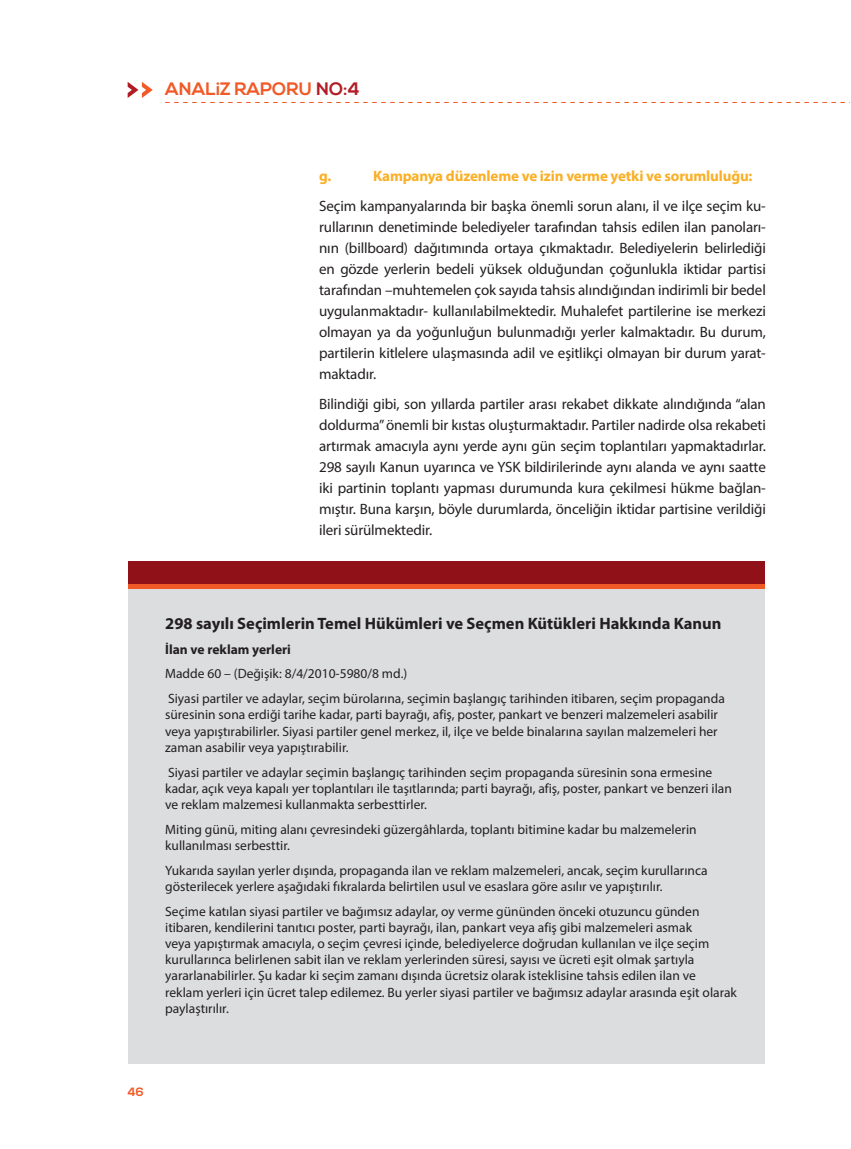
<style>
.page{position:relative;width:851px;height:1149px;background:#fff}
.page>*{position:absolute;margin:0;border:0;box-sizing:border-box;transform-origin:0 0}
.t1{font:700 18px "Nexa";color:#f15926}
.t2{font:700 16.5px "Myriad Pro";color:#231f20}
.t3{font:15px/21px "Myriad Pro";letter-spacing:-.01em;color:#231f20;text-align:justify}
.t4{font:700 15px "Myriad Pro";letter-spacing:-.01em;color:#fbaf25}
.t5{font:13.5px/16.2px "Myriad Pro";color:#231f20}
.t6{font:700 13.5px "Myriad Pro";color:#231f20}
.t7{font:700 12px "Nexa";color:#f15926}
.s1{color:#b21d25}
</style>
<div class="page">
<div style="left:128px;top:583px;width:636px;height:480px;background:#dcdddf"></div>
<div style="left:128px;top:561px;width:636px;height:22px;background:#911119"></div>
<div style="left:128px;top:583px;width:636px;height:5px;background:#f15926"></div>
<svg style="left:128px;top:82px;width:25px;height:16px"></svg>
<svg style="left:165px;top:102px;width:680px;height:1px"></svg>
<h1 class="t1" style="left:165px;top:79px;width:196px">ANALiZ RAPORU <span class="s1">NO:4</span></h1>
<p class="t4" style="left:319px;top:166px;width:14px">g.</p>
<p class="t4" style="left:373px;top:166px;width:381px">Kampanya düzenleme ve izin verme yetki ve sorumluluğu:</p>
<p class="t3" style="left:319px;top:195px;width:448px">Seçim kampanyalarında bir başka önemli sorun alanı, il ve ilçe seçim ku&shy;rullarının denetiminde belediyeler tarafından tahsis edilen ilan panoları&shy;nın (billboard) dağıtımında ortaya çıkmaktadır. Belediyelerin belirlediği en gözde yerlerin bedeli yüksek olduğundan çoğunlukla iktidar partisi tarafından –muhtemelen çok sayıda tahsis alındığından indirimli bir bedel uygulanmaktadır- kullanılabilmektedir. Muhalefet partilerine ise merkezi olmayan ya da yoğunluğun bulunmadığı yerler kalmaktadır. Bu durum, partilerin kitlelere ulaşmasında adil ve eşitlikçi olmayan bir durum yarat&shy;maktadır.</p>
<p class="t3" style="left:319px;top:393px;width:448px">Bilindiği gibi, son yıllarda partiler arası rekabet dikkate alındığında “alan doldurma” önemli bir kıstas oluşturmaktadır. Partiler nadirde olsa rekabeti artırmak amacıyla aynı yerde aynı gün seçim toplantıları yapmaktadırlar.<br>298 sayılı Kanun uyarınca ve YSK bildirilerinde aynı alanda ve aynı saatte iki partinin toplantı yapması durumunda kura çekilmesi hükme bağlan&shy;mıştır. Buna karşın, böyle durumlarda, önceliğin iktidar partisine verildiği ileri sürülmektedir.</p>
<p class="t2" style="left:165px;top:612px;width:558px">298 sayılı Seçimlerin Temel Hükümleri ve Seçmen Kütükleri Hakkında Kanun</p>
<p class="t6" style="left:165px;top:640px;width:127px">İlan ve reklam yerleri</p>
<p class="t5" style="left:165px;top:661px;width:561px;line-height:24.8px">Madde 60 – (Değişik: 8/4/2010-5980/8 md.)<br>Siyasi partiler ve adaylar, seçim bürolarına, seçimin başlangıç tarihinden itibaren, seçim propaganda</p>
<p class="t5" style="left:165px;top:706px;width:554px;text-align:justify">süresinin sona erdiği tarihe kadar, parti bayrağı, afiş, poster, pankart ve benzeri malzemeleri asabilir veya yapıştırabilirler. Siyasi partiler genel merkez, il, ilçe ve belde binalarına sayılan malzemeleri her zaman asabilir veya yapıştırabilir.</p>
<p class="t5" style="left:165px;top:763px;width:568px">Siyasi partiler ve adaylar seçimin başlangıç tarihinden seçim propaganda süresinin sona ermesine kadar, açık veya kapalı yer toplantıları ile taşıtlarında; parti bayrağı, afiş, poster, pankart ve benzeri ilan ve reklam malzemesi kullanmakta serbesttirler.</p>
<p class="t5" style="left:165px;top:820px;width:533px">Miting günü, miting alanı çevresindeki güzergâhlarda, toplantı bitimine kadar bu malzemelerin kullanılması serbesttir.</p>
<p class="t5" style="left:165px;top:861px;width:543px">Yukarıda sayılan yerler dışında, propaganda ilan ve reklam malzemeleri, ancak, seçim kurullarınca gösterilecek yerlere aşağıdaki fıkralarda belirtilen usul ve esaslara göre asılır ve yapıştırılır.</p>
<p class="t5" style="left:165px;top:902px;width:573px">Seçime katılan siyasi partiler ve bağımsız adaylar, oy verme gününden önceki otuzuncu günden itibaren, kendilerini tanıtıcı poster, parti bayrağı, ilan, pankart veya afiş gibi malzemeleri asmak<br>veya yapıştırmak amacıyla, o seçim çevresi içinde, belediyelerce doğrudan kullanılan ve ilçe seçim kurullarınca belirlenen sabit ilan ve reklam yerlerinden süresi, sayısı ve ücreti eşit olmak şartıyla yararlanabilirler. Şu kadar ki seçim zamanı dışında ücretsiz olarak isteklisine tahsis edilen ilan ve reklam yerleri için ücret talep edilemez. Bu yerler siyasi partiler ve bağımsız adaylar arasında eşit olarak paylaştırılır.</p>
<p class="t7" style="left:128px;top:1084px;width:18px">46</p>
</div>
